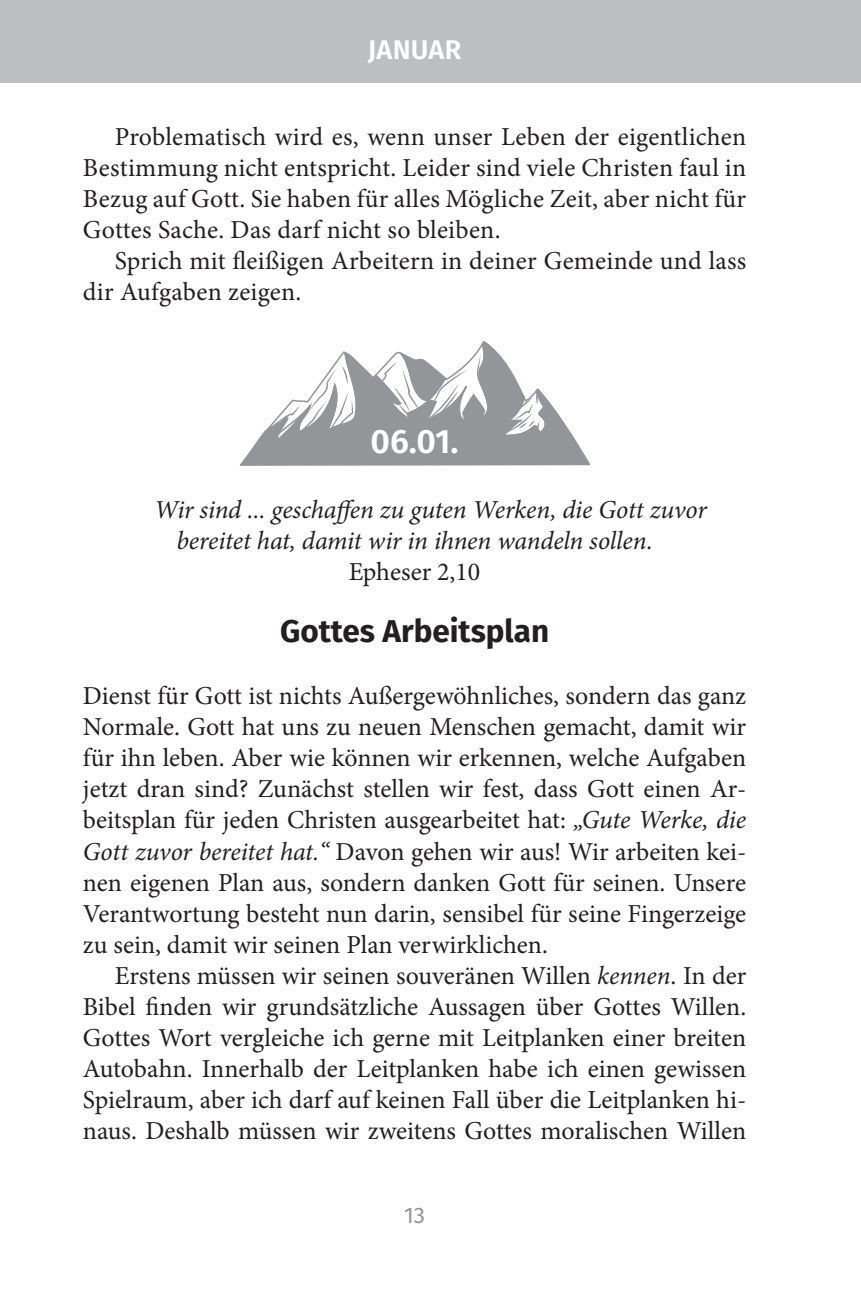
<style>
.page{position:relative;width:861px;height:1308px;background:#fff}
.page>*{position:absolute;margin:0;border:0;box-sizing:border-box;transform-origin:0 0}
.t1{font:600 33.75px "Fira Sans";color:#fff}
.t2{font:700 31.5px "Fira Sans";color:#231f20}
.t3{font:600 27px "Fira Sans";letter-spacing:.01em;color:#fff}
.t4{font:25.88px/31.1px "Minion Pro";letter-spacing:.005em;color:#231f20;text-align:justify}
.t5{font:italic 25.88px/31.1px "Minion Pro";letter-spacing:-.01em;color:#231f20}
.t6{font:22.5px "Fira Sans";color:#939598}
.s1{font-style:italic}
</style>
<div class="page">
<div style="left:1px;top:0;width:860px;height:83px;background:#bdbec1"></div>
<svg style="left:240px;top:462px;width:350px;height:4px"></svg>
<svg style="left:241px;top:341px;width:348px;height:124px"></svg>
<p class="t3" style="left:368px;top:27px;width:95px">JANUAR</p>
<p class="t4" style="left:83px;top:121px;width:665px;text-indent:32px">Problematisch wird es, wenn unser Leben der eigentlichen Bestimmung nicht entspricht. Leider sind viele Christen faul in Bezug auf Gott. Sie haben für alles Mögliche Zeit, aber nicht für Gottes Sache. Das darf nicht so bleiben.</p>
<p class="t4" style="left:83px;top:246px;width:665px;text-indent:32px">Sprich mit fleißigen Arbeitern in deiner Gemeinde und lass dir Aufgaben zeigen.</p>
<h1 class="t1" style="left:371px;top:414px;width:90px">06.01.</h1>
<p class="t5" style="left:176px;top:494px;width:533px;text-indent:-22px">Wir sind ... geschaffen zu guten Werken, die Gott zuvor bereitet hat, damit wir in ihnen wandeln sollen.</p>
<p class="t4" style="left:349px;top:556px;width:133px">Epheser 2,10</p>
<p class="t2" style="left:280px;top:604px;width:271px">Gottes Arbeitsplan</p>
<p class="t4" style="left:83px;top:680px;width:665px">Dienst für Gott ist nichts Außergewöhnliches, sondern das ganz Normale. Gott hat uns zu neuen Menschen gemacht, damit wir für ihn leben. Aber wie können wir erkennen, welche Aufgaben jetzt dran sind? Zunächst stellen wir fest, dass Gott einen Ar&shy;beitsplan für jeden Christen ausgearbeitet hat: <span class="s1">„Gute Werke, die Gott zuvor bereitet hat.“</span> Davon gehen wir aus! Wir arbeiten kei&shy;nen eigenen Plan aus, sondern danken Gott für seinen. Unsere Verantwortung besteht nun darin, sensibel für seine Fingerzeige zu sein, damit wir seinen Plan verwirklichen.</p>
<p class="t4" style="left:83px;top:960px;width:665px;text-indent:32px">Erstens müssen wir seinen souveränen Willen <span class="s1">kennen</span>. In der Bibel finden wir grundsätzliche Aussagen über Gottes Willen.<br>Gottes Wort vergleiche ich gerne mit Leitplanken einer breiten Autobahn. Innerhalb der Leitplanken habe ich einen gewissen Spielraum, aber ich darf auf keinen Fall über die Leitplanken hi&shy;naus. Deshalb müssen wir zweitens Gottes moralischen Willen</p>
<p class="t6" style="left:404px;top:1197px;width:22px">13</p>
</div>
